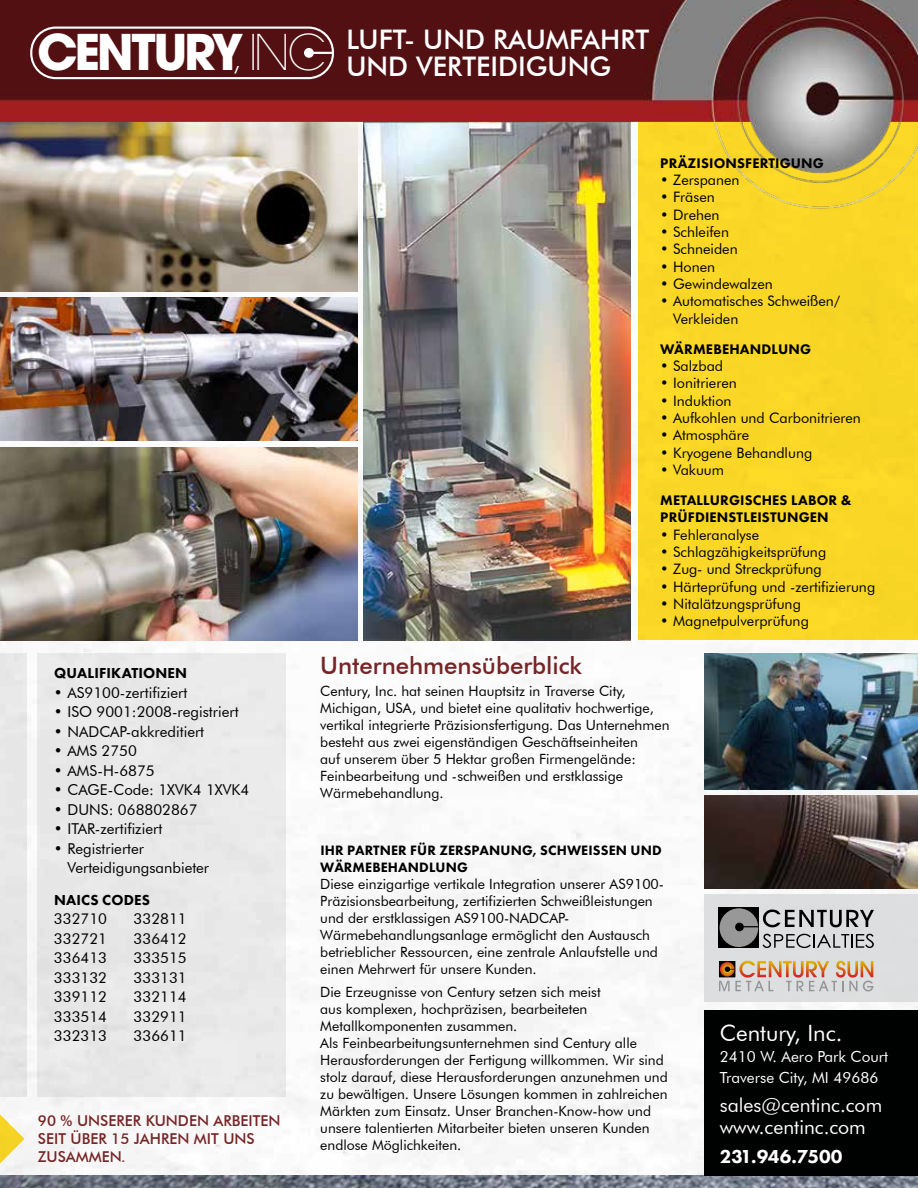
<style>
.page{position:relative;width:918px;height:1188px;background:#fff}
.page>*{position:absolute;margin:0;border:0;box-sizing:border-box;transform-origin:0 0}
.t1{font:500 27px/27px "Futura BT";color:#fff}
.t2{font:500 24px "Futura BT";color:#762425}
.t3{font:22.5px "Futura BT";color:#fff}
.t4{font:19.5px/22.5px "Futura BT";color:#fff}
.t5{font:800 19.5px "Futura PT";color:#fff}
.t6{font:15.3px/21px "Futura BT";color:#fff}
.t7{font:15px/19.5px "Futura BT";color:#000}
.t8{font:500 15px/18px "Futura BT";color:#762425}
.t9{font:800 15px "Futura PT";letter-spacing:.01em;color:#000}
.t10{font:14.4px/17.2px "Futura BT";color:#000}
.t11{font:800 14.4px/17.2px "Futura PT";letter-spacing:.01em;color:#000}
.t12{font:14.1px/17px "Futura BT";color:#000}
.t13{font:800 14.1px/17px "Futura PT";letter-spacing:.01em;color:#000}
</style>
<div class="page">
<img style="left:0;top:224px;width:918px;height:951px">
<img style="left:0;top:1175px;width:918px;height:13px">
<div style="left:638px;top:122px;width:280px;height:518px;background:#ffdc27"></div>
<img style="left:704px;top:653px;width:214px;height:136px">
<img style="left:363px;top:122px;width:555px;height:102px">
<img style="left:0;top:298px;width:358px;height:142px">
<img style="left:0;top:447px;width:358px;height:193px">
<img style="left:704px;top:795px;width:214px;height:94px">
<img style="left:364px;top:122px;width:267px;height:519px">
<div style="left:0;top:653px;width:27px;height:444px;background:#e6e6e6"></div>
<div style="left:38px;top:653px;width:248px;height:444px;background:#e9e9e9"></div>
<svg style="left:0;top:1101px;width:25px;height:78px"></svg>
<div style="left:704px;top:895px;width:214px;height:107px;background:#d7d9da"></div>
<svg style="left:719px;top:961px;width:155px;height:30px"></svg>
<svg style="left:719px;top:908px;width:40px;height:40px"></svg>
<div style="left:720px;top:908px;width:38px;height:39px;background:#989899;border-radius:50%"></div>
<svg style="left:735px;top:909px;width:139px;height:39px"></svg>
<img style="left:0;top:122px;width:358px;height:170px">
<div style="left:704px;top:1010px;width:214px;height:165px;background:#000101"></div>
<img style="left:0;top:0;width:918px;height:122px">
<div style="left:30px;top:27px;width:304px;height:52px;border:2px solid #fff;border-radius:25px"></div>
<svg style="left:304px;top:48px;width:29px;height:10px"></svg>
<h1 class="t1" style="left:37px;top:25px;width:614px;text-indent:309px">LUFT- UND RAUMFAHRT<br><sup>CENTURY</sup><sup>,INC</sup> UND VERTEIDIGUNG</h1>
<p class="t11" style="left:660px;top:154px;width:165px">PRÄZISIONSFERTIGUNG</p>
<p class="t10" style="left:660px;top:171px;width:81px">• Zerspanen</p>
<p class="t10" style="left:660px;top:189px;width:56px">• Fräsen</p>
<p class="t10" style="left:660px;top:206px;width:61px">• Drehen</p>
<p class="t10" style="left:660px;top:223px;width:70px">• Schleifen</p>
<p class="t10" style="left:660px;top:240px;width:79px">• Schneiden</p>
<p class="t10" style="left:660px;top:258px;width:57px">• Honen</p>
<p class="t10" style="left:660px;top:275px;width:114px">• Gewindewalzen</p>
<p class="t10" style="left:673px;top:292px;width:168px;text-indent:-13px">• Automatisches Schweißen/<br>Verkleiden</p>
<p class="t11" style="left:660px;top:340px;width:152px">WÄRMEBEHANDLUNG</p>
<p class="t10" style="left:660px;top:357px;width:64px">• Salzbad</p>
<p class="t10" style="left:660px;top:374px;width:78px">• Ionitrieren</p>
<p class="t10" style="left:660px;top:392px;width:73px">• Induktion</p>
<p class="t10" style="left:660px;top:409px;width:202px">• Aufkohlen und Carbonitrieren</p>
<p class="t10" style="left:660px;top:426px;width:90px">• Atmosphäre</p>
<p class="t10" style="left:660px;top:444px;width:154px">• Kryogene Behandlung</p>
<p class="t10" style="left:660px;top:461px;width:65px">• Vakuum</p>
<p class="t11" style="left:660px;top:491px;width:193px">METALLURGISCHES LABOR &amp;<br>PRÜFDIENSTLEISTUNGEN</p>
<p class="t10" style="left:660px;top:526px;width:100px">• Fehleranalyse</p>
<p class="t10" style="left:660px;top:543px;width:168px">• Schlagzähigkeitsprüfung</p>
<p class="t10" style="left:660px;top:560px;width:163px">• Zug- und Streckprüfung</p>
<p class="t10" style="left:660px;top:578px;width:217px">• Härteprüfung und -zertifizierung</p>
<p class="t10" style="left:660px;top:595px;width:142px">• Nitalätzungsprüfung</p>
<p class="t10" style="left:660px;top:612px;width:150px">• Magnetpulverprüfung</p>
<p class="t9" style="left:54px;top:664px;width:135px">QUALIFIKATIONEN</p>
<p class="t7" style="left:54px;top:683px;width:135px">• AS9100-zertifiziert</p>
<p class="t7" style="left:54px;top:702px;width:186px">• ISO 9001:2008-registriert</p>
<p class="t7" style="left:54px;top:722px;width:152px">• NADCAP-akkreditiert</p>
<p class="t7" style="left:54px;top:741px;width:84px">• AMS 2750</p>
<p class="t7" style="left:54px;top:761px;width:102px">• AMS-H-6875</p>
<p class="t7" style="left:54px;top:780px;width:197px">• CAGE-Code: 1XVK4 1XVK4</p>
<p class="t7" style="left:54px;top:800px;width:145px">• DUNS: 068802867</p>
<p class="t7" style="left:54px;top:819px;width:110px">• ITAR-zertifiziert</p>
<p class="t7" style="left:67px;top:839px;width:143px;text-indent:-14px">• Registrierter<br>Verteidigungsanbieter</p>
<p class="t9" style="left:54px;top:890px;width:98px">NAICS CODES</p>
<p class="t7" style="left:54px;top:909px;width:55px">332710</p>
<p class="t7" style="left:134px;top:909px;width:55px">332811</p>
<p class="t7" style="left:54px;top:929px;width:55px">332721</p>
<p class="t7" style="left:134px;top:929px;width:55px">336412</p>
<p class="t7" style="left:54px;top:948px;width:55px">336413</p>
<p class="t7" style="left:134px;top:948px;width:55px">333515</p>
<p class="t7" style="left:54px;top:968px;width:55px">333132</p>
<p class="t7" style="left:134px;top:968px;width:55px">333131</p>
<p class="t7" style="left:54px;top:987px;width:55px">339112</p>
<p class="t7" style="left:134px;top:987px;width:55px">332114</p>
<p class="t7" style="left:54px;top:1007px;width:55px">333514</p>
<p class="t7" style="left:134px;top:1007px;width:55px">332911</p>
<p class="t7" style="left:54px;top:1026px;width:55px">332313</p>
<p class="t7" style="left:134px;top:1026px;width:55px">336611</p>
<p class="t8" style="left:38px;top:1111px;width:244px">90 % UNSERER KUNDEN ARBEITEN<br>SEIT ÜBER 15 JAHREN MIT UNS<br>ZUSAMMEN.</p>
<h2 class="t2" style="left:320px;top:651px;width:263px">Unternehmensüberblick</h2>
<p class="t12" style="left:320px;top:683px;width:351px">Century, Inc. hat seinen Hauptsitz in Traverse City, Michigan, USA, und bietet eine qualitativ hochwertige, vertikal integrierte Präzisionsfertigung. Das Unternehmen besteht aus zwei eigenständigen Geschäftseinheiten<br>auf unserem über 5 Hektar großen Firmengelände:<br>Feinbearbeitung und -schweißen und erstklassige Wärmebehandlung.</p>
<p class="t13" style="left:320px;top:842px;width:343px">IHR PARTNER FÜR ZERSPANUNG, SCHWEISSEN UND<br>WÄRMEBEHANDLUNG</p>
<p class="t12" style="left:320px;top:875px;width:345px">Diese einzigartige vertikale Integration unserer AS9100- Präzisionsbearbeitung, zertifizierten Schweißleistungen und der erstklassigen AS9100-NADCAP-Wärmebehandlungsanlage ermöglicht den Austausch betrieblicher Ressourcen, eine zentrale Anlaufstelle und einen Mehrwert für unsere Kunden.</p>
<p class="t12" style="left:320px;top:984px;width:349px">Die Erzeugnisse von Century setzen sich meist<br>aus komplexen, hochpräzisen, bearbeiteten Metallkomponenten zusammen.<br>Als Feinbearbeitungsunternehmen sind Century alle Herausforderungen der Fertigung willkommen. Wir sind stolz darauf, diese Herausforderungen anzunehmen und zu bewältigen. Unsere Lösungen kommen in zahlreichen Märkten zum Einsatz. Unser Branchen-Know-how und unsere talentierten Mitarbeiter bieten unseren Kunden endlose Möglichkeiten.</p>
<h3 class="t3" style="left:720px;top:1019px;width:124px">Century, Inc.</h3>
<p class="t6" style="left:720px;top:1046px;width:170px">2410 W. Aero Park Court<br>Traverse City, MI 49686</p>
<h3 class="t4" style="left:720px;top:1094px;width:164px">sales@centinc.com www.centinc.com</h3>
<h3 class="t5" style="left:720px;top:1144px;width:124px">231.946.7500</h3>
</div>
